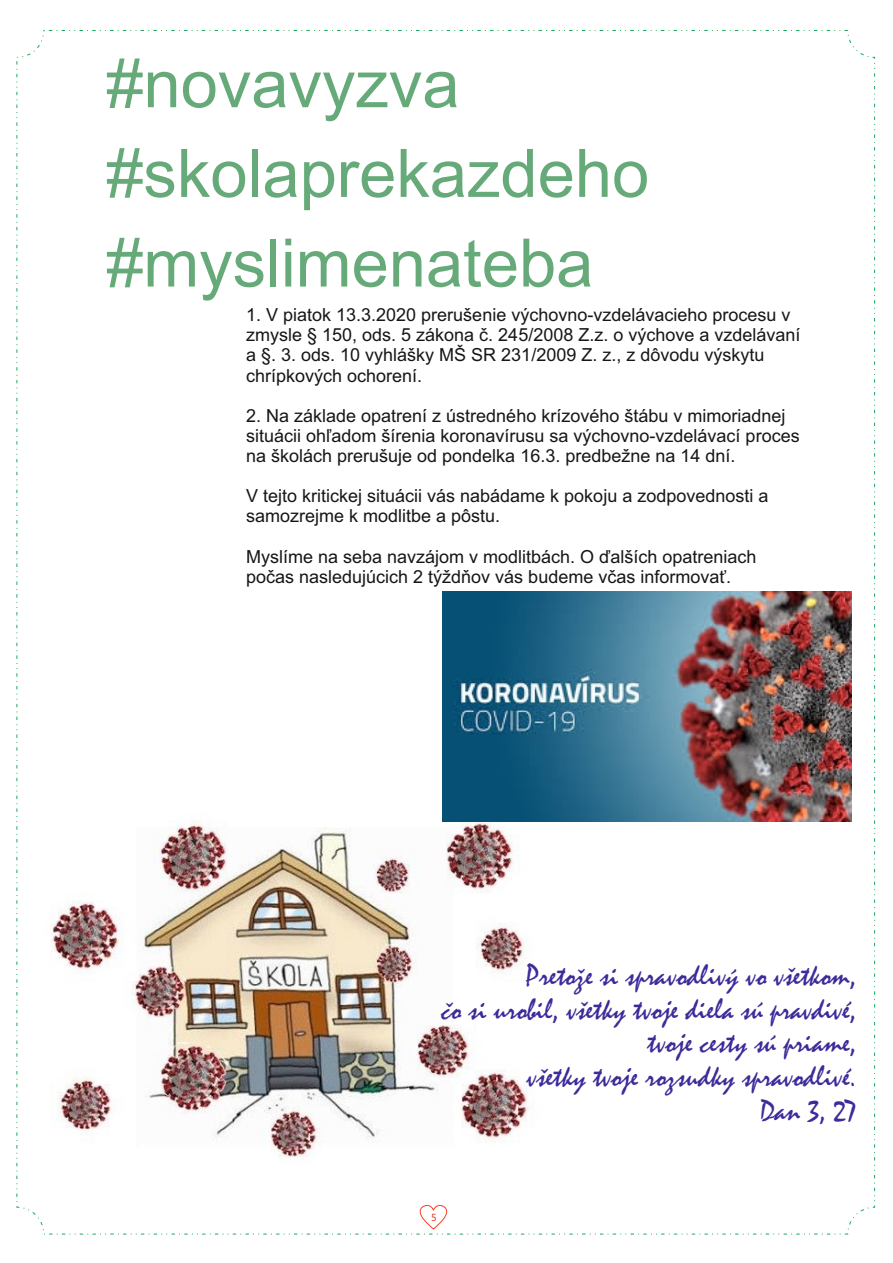
<style>
.page{position:relative;width:893px;height:1263px;background:#fff}
.page>*{position:absolute;margin:0;border:0;box-sizing:border-box;transform-origin:0 0}
.t1{font:66.9px/89.7px "Arial Unicode MS";color:#67aa79}
.t2{font:30.3px/33.6px "Mistral";color:#3c2b99;text-align:right}
.t3{font:18px/20.1px "Arial";color:#151616}
.t4{font:10.2px "Segoe UI";color:#dd2b1c}
</style>
<div class="page">
<img style="left:51px;top:821px;width:511px;height:337px">
<img style="left:442px;top:592px;width:410px;height:229px">
<svg style="left:419px;top:1205px;width:28px;height:25px"></svg>
<h1 class="t1" style="left:106px;top:45px;width:544px">#novavyzva #skolaprekazdeho #myslimenateba</h1>
<p class="t3" style="left:246px;top:306px;width:556px">1. V piatok 13.3.2020 prerušenie výchovno-vzdelávacieho procesu v zmysle § 150, ods. 5 zákona č. 245/2008 Z.z. o výchove a vzdelávaní a §. 3. ods. 10 vyhlášky MŠ SR 231/2009 Z. z., z dôvodu výskytu chrípkových ochorení.</p>
<p class="t3" style="left:246px;top:407px;width:555px">2. Na základe opatrení z ústredného krízového štábu v mimoriadnej situácii ohľadom šírenia koronavírusu sa výchovno-vzdelávací proces na školách prerušuje od pondelka 16.3. predbežne na 14 dní.</p>
<p class="t3" style="left:246px;top:487px;width:524px">V tejto kritickej situácii vás nabádame k pokoju a zodpovednosti a samozrejme k modlitbe a pôstu.</p>
<p class="t3" style="left:246px;top:548px;width:512px">Myslíme na seba navzájom v modlitbách. O ďalších opatreniach počas nasledujúcich 2 týždňov vás budeme včas informovať.</p>
<h2 class="t2" style="left:441px;top:962px;width:417px">Pretože si spravodlivý vo všetkom,<br>čo si urobil, všetky tvoje diela sú pravdivé, tvoje cesty sú priame,<br>všetky tvoje rozsudky spravodlivé.<br>Dan 3, 27</h2>
<p class="t4" style="left:431px;top:1213px;width:7px">5</p>
</div>
